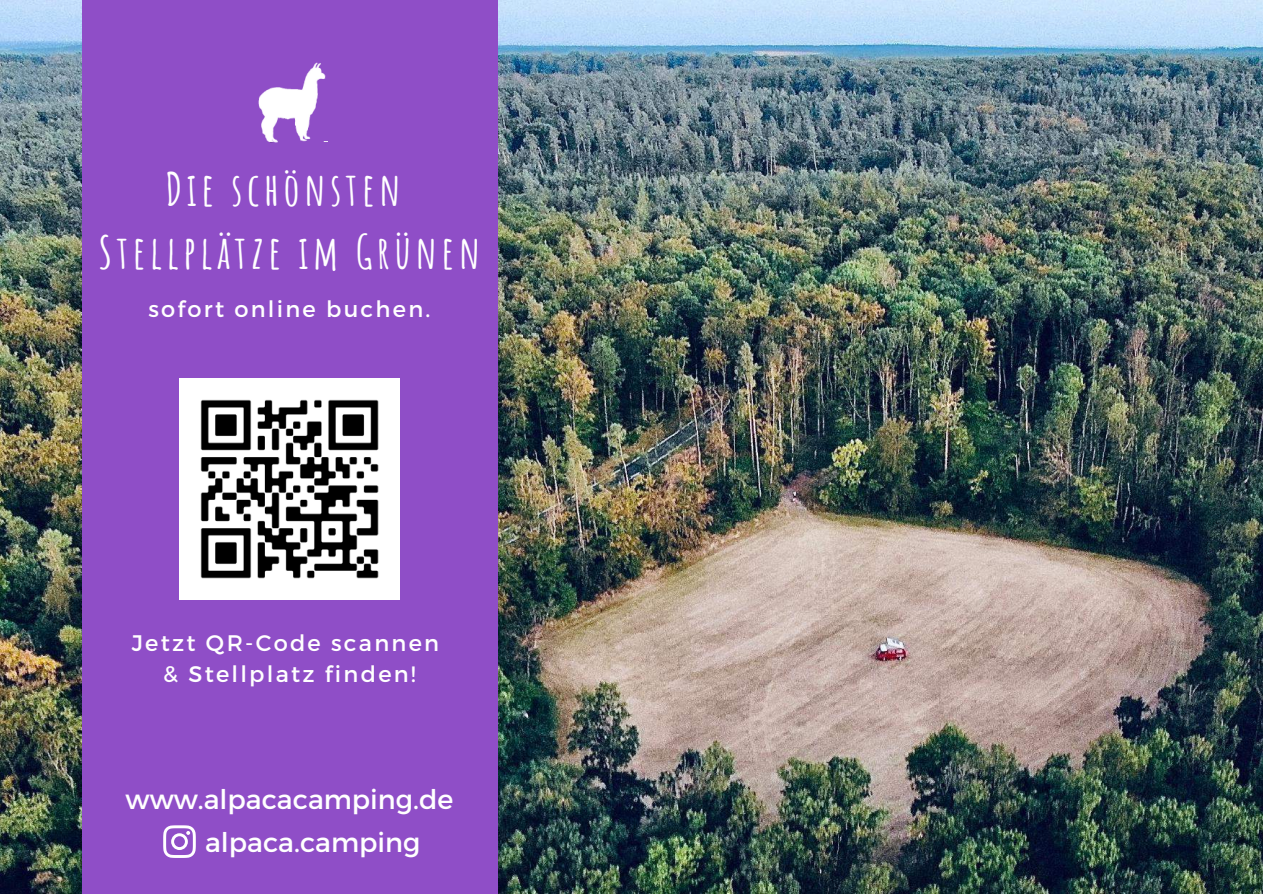
<style>
.page{position:relative;width:1263px;height:894px;background:#fff}
.page>*{position:absolute;margin:0;border:0;box-sizing:border-box;transform-origin:0 0}
.t1{font:700 45px/63px "Amatic SC";letter-spacing:.1em;color:#fff;text-align:center}
.t2{font:27px/42.5px "Montserrat";color:#fff}
.t3{font:22.5px/31.5px "Montserrat";letter-spacing:.1em;color:#fff;text-align:center}
</style>
<div class="page">
<img style="left:0;top:0;width:1263px;height:893px">
<div style="left:82px;top:0;width:415px;height:893px;background:#8f4ec7"></div>
<img style="left:258px;top:62px;width:69px;height:81px">
<div style="left:314px;top:115px;width:26px;height:26px;background:#8f4ec7"></div>
<img style="left:179px;top:378px;width:221px;height:221px">
<svg style="left:163px;top:825px;width:33px;height:32px"></svg>
<h1 class="t1" style="left:99px;top:157px;width:383px">Die schönsten<br>Stellplätze im Grünen</h1>
<p class="t3" style="left:148px;top:292px;width:283px">sofort online buchen.</p>
<p class="t3" style="left:132px;top:625px;width:309px">Jetzt QR-Code scannen &amp; Stellplatz finden!</p>
<p class="t2" style="left:205px;top:776px;width:250px;text-indent:-80px">www.alpacacamping.de alpaca.camping</p>
</div>
